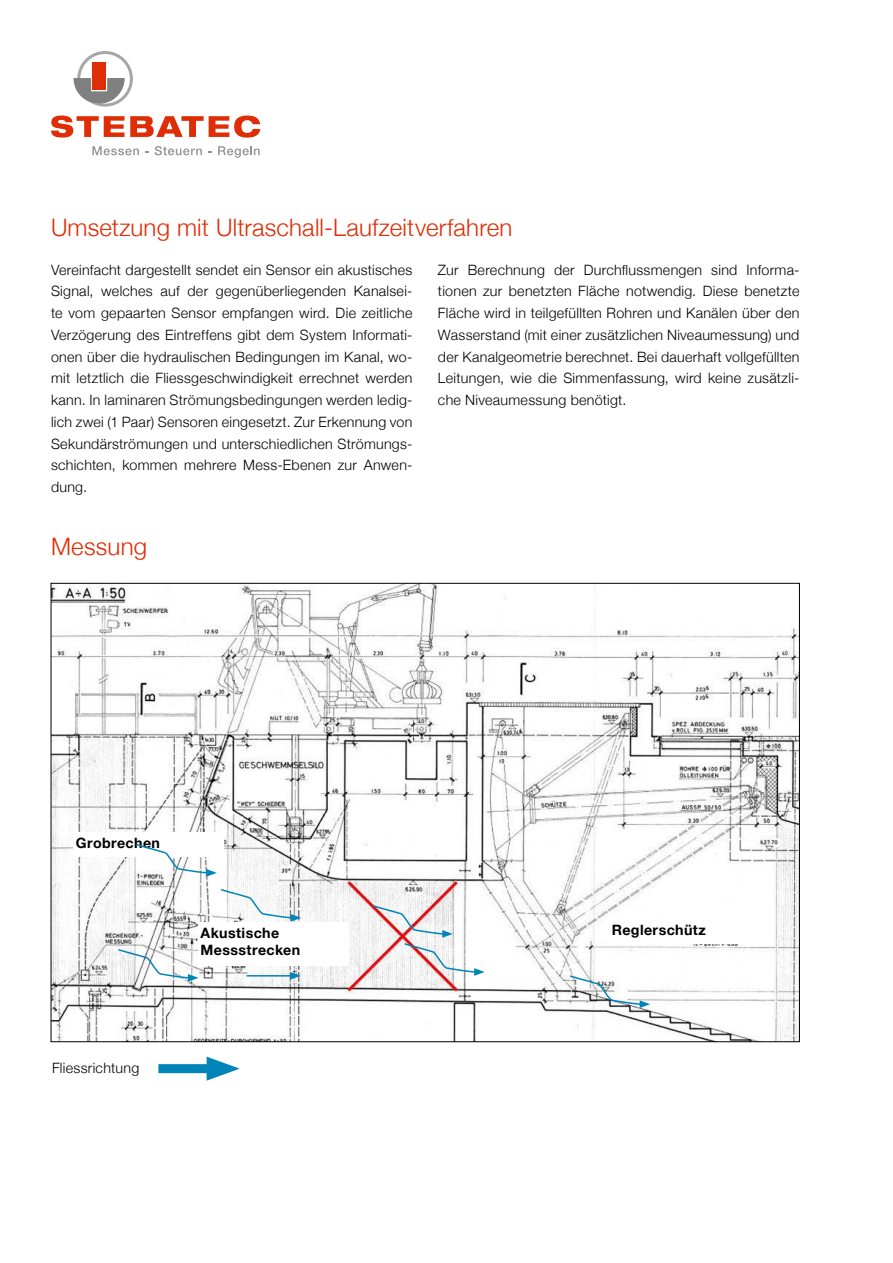
<style>
.page{position:relative;width:893px;height:1263px;background:#fff}
.page>*{position:absolute;margin:0;border:0;box-sizing:border-box;transform-origin:0 0}
.t1{font:300 24px "Helvetica Neue";letter-spacing:.01em;color:#df2d05}
.t2{font:300 14.25px/21.8px "Helvetica Neue";letter-spacing:.02em;color:#000;text-align:justify}
.t3{font:700 14.25px/17.1px "Helvetica Neue";letter-spacing:.025em;color:#000}
</style>
<div class="page">
<svg style="left:51px;top:116px;width:209px;height:22px"></svg>
<svg style="left:92px;top:146px;width:47px;height:9px"></svg>
<svg style="left:155px;top:146px;width:47px;height:9px"></svg>
<svg style="left:218px;top:146px;width:42px;height:12px"></svg>
<svg style="left:73px;top:51px;width:60px;height:56px"></svg>
<div style="left:92px;top:62px;width:14px;height:28px;background:#df2d05"></div>
<img style="left:53px;top:585px;width:745px;height:455px">
<div style="left:74px;top:832px;width:150px;height:25px;background:#fff"></div>
<div style="left:198px;top:922px;width:151px;height:43px;background:#fff"></div>
<div style="left:610px;top:919px;width:150px;height:24px;background:#fff"></div>
<svg style="left:135px;top:844px;width:82px;height:33px"></svg>
<svg style="left:117px;top:948px;width:81px;height:34px"></svg>
<svg style="left:220px;top:888px;width:81px;height:34px"></svg>
<svg style="left:371px;top:904px;width:114px;height:72px"></svg>
<svg style="left:569px;top:974px;width:81px;height:34px"></svg>
<hr style="left:246px;top:975px;width:46px;height:1px;background:#0085b8">
<svg style="left:290px;top:972px;width:11px;height:8px"></svg>
<div style="left:158px;top:1064px;width:62px;height:9px;background:#0085b8"></div>
<svg style="left:207px;top:1056px;width:33px;height:25px"></svg>
<h1 class="t1" style="left:51px;top:208px;width:463px">Umsetzung mit Ultraschall-Laufzeitverfahren</h1>
<p class="t2" style="left:51px;top:258px;width:363px">Vereinfacht dargestellt sendet ein Sensor ein akustisches Signal, welches auf der gegenüberliegenden Kanalsei&shy;te vom gepaarten Sensor empfangen wird. Die zeitliche Verzögerung des Eintreffens gibt dem System Informati&shy;onen über die hydraulischen Bedingungen im Kanal, wo&shy;mit letztlich die Fliessgeschwindigkeit errechnet werden kann. In laminaren Strömungsbedingungen werden ledig&shy;lich zwei (1 Paar) Sensoren eingesetzt. Zur Erkennung von Sekundärströmungen und unterschiedlichen Strömungs&shy;schichten, kommen mehrere Mess-Ebenen zur Anwen&shy;dung.</p>
<p class="t2" style="left:438px;top:258px;width:363px">Zur Berechnung der Durchflussmengen sind Informa&shy;tionen zur benetzten Fläche notwendig. Diese benetzte Fläche wird in teilgefüllten Rohren und Kanälen über den Wasserstand (mit einer zusätzlichen Niveaumessung) und der Kanalgeometrie berechnet. Bei dauerhaft vollgefüllten Leitungen, wie die Simmenfassung, wird keine zusätzli&shy;che Niveaumessung benötigt.</p>
<h1 class="t1" style="left:51px;top:527px;width:98px">Messung</h1>
<p class="t3" style="left:76px;top:834px;width:86px">Grobrechen</p>
<p class="t3" style="left:201px;top:923px;width:101px">Akustische<br>Messstrecken</p>
<p class="t2" style="left:52px;top:1056px;width:89px">Fliessrichtung</p>
<p class="t3" style="left:612px;top:920px;width:96px">Reglerschütz</p>
</div>
